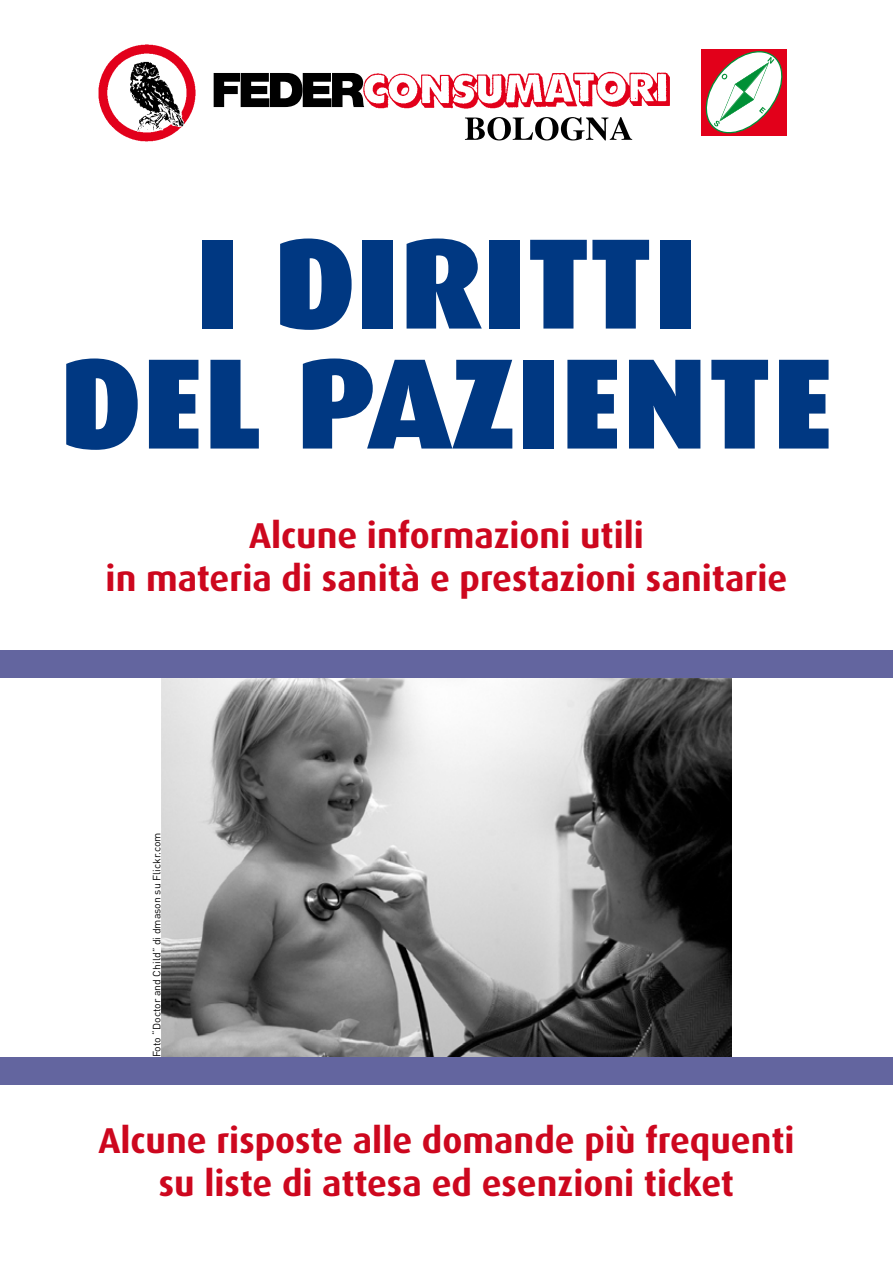
<style>
.page{position:relative;width:893px;height:1263px;background:#fff}
.page>*{position:absolute;margin:0;border:0;box-sizing:border-box;transform-origin:0 0}
.t1{font:900 129px/120px "Dax";color:#003882;text-align:center}
.t2{font:700 36px/43.2px "Dax";color:#cd071e;text-align:center}
.t3{font:10.5px "DIN";color:#000}
</style>
<div class="page">
<img style="left:98px;top:44px;width:98px;height:98px">
<svg style="left:214px;top:73px;width:146px;height:34px"></svg>
<img style="left:360px;top:71px;width:310px;height:38px">
<svg style="left:465px;top:117px;width:167px;height:23px"></svg>
<svg style="left:701px;top:49px;width:86px;height:87px"></svg>
<img style="left:161px;top:678px;width:571px;height:379px">
<div style="left:0;top:650px;width:893px;height:28px;background:#63659f"></div>
<div style="left:0;top:1057px;width:893px;height:28px;background:#63659f"></div>
<h1 class="t1" style="left:59px;top:224px;width:776px">I DIRITTI<br>DEL PAZIENTE</h1>
<p class="t2" style="left:106px;top:514px;width:683px">Alcune informazioni utili<br>in materia di sanità e prestazioni sanitarie</p>
<p class="t3" style="left:150px;top:1057px;width:227px;rotate:-90deg">Foto “Doctor and Child” di dmason su Flickr.com</p>
<p class="t2" style="left:98px;top:1119px;width:697px">Alcune risposte alle domande più frequenti su liste di attesa ed esenzioni ticket</p>
</div>
